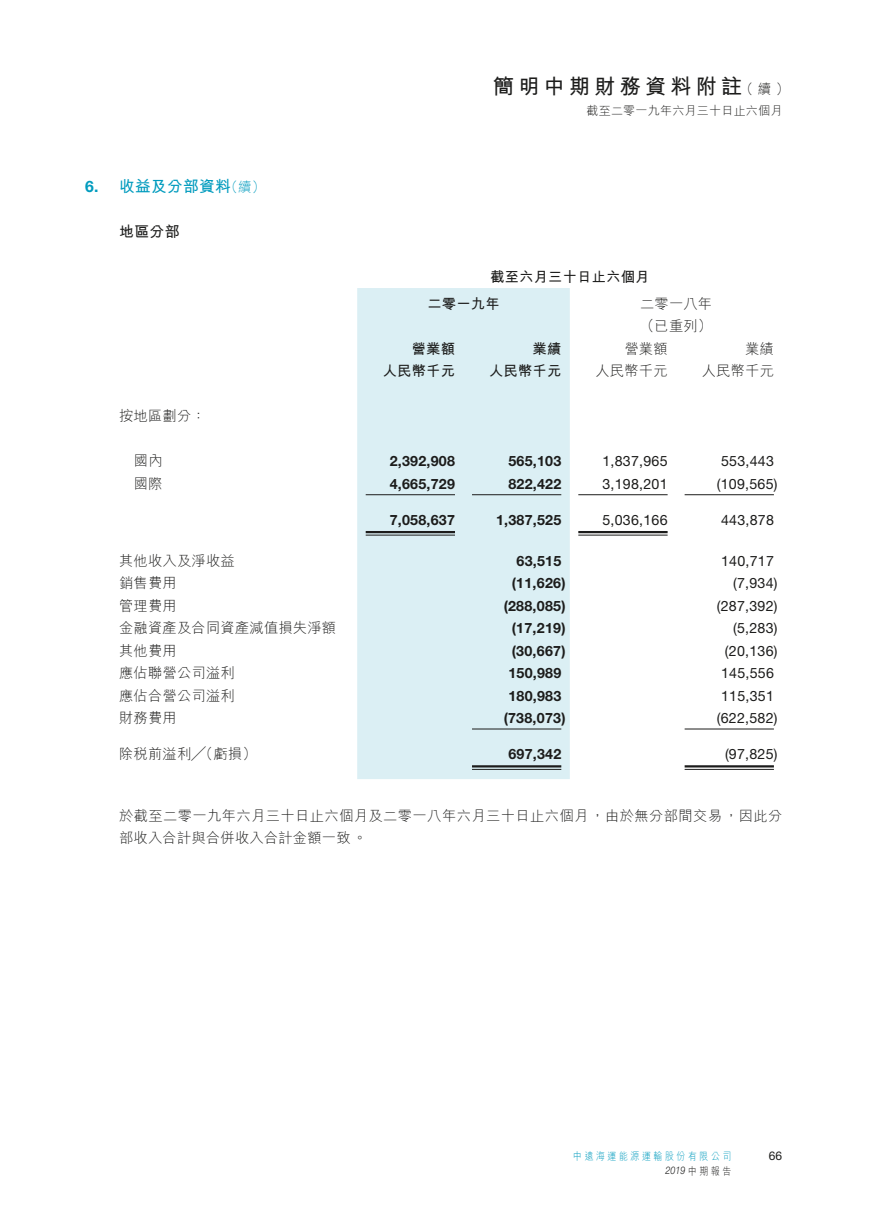
<style>
.page{position:relative;width:893px;height:1212px;background:#fff}
.page>*{position:absolute;margin:0;border:0;box-sizing:border-box;transform-origin:0 0}
.t1{font:700 21px "M Hei HK";letter-spacing:.205em;color:#1c1c1b}
.t2{font:700 15.75px "M Hei HK";letter-spacing:.015em;color:#009bbe}
.t3{font:700 15.75px "Helvetica Neue LT Std";color:#009bbe}
.t4{font:700 15px "M Hei HK";color:#1c1c1b}
.t5{font:300 14.25px/22.5px "M Hei HK";letter-spacing:.015em;color:#1c1c1b}
.t6{font:14.25px "Helvetica Neue LT Std";letter-spacing:.015em;color:#1c1c1b}
.t7{font:700 14.25px "Helvetica Neue LT Std";letter-spacing:.015em;color:#1c1c1b}
.t8{font:700 14.25px "M Hei HK";letter-spacing:.015em;color:#1c1c1b}
.t9{font:300 13.5px "M Hei HK";color:#1c1c1b}
.t10{font:300 13.5px "M Hei HK";color:#009bbe}
.t11{font:300 12px "M Hei HK";letter-spacing:.02em;color:#1c1c1b}
.t12{font:12px "Helvetica Neue LT Std";color:#1c1c1b}
.t13{font:300 10.5px "M Hei HK";letter-spacing:.285em;color:#009bbe;scale:.85 1}
.t14{font:italic 300 10.5px "Helvetica Neue LT Std";color:#1c1c1b;scale:.85 1}
.s1{font-family:"M Hei HK";font-style:normal}
</style>
<div class="page">
<div style="left:357px;top:288px;width:213px;height:491px;background:#dbeff4"></div>
<hr style="left:366px;top:494px;width:89px;height:1px;background:#1c1c1b">
<hr style="left:472px;top:494px;width:89px;height:1px;background:#1c1c1b">
<hr style="left:578px;top:494px;width:90px;height:1px;background:#1c1c1b">
<hr style="left:685px;top:494px;width:89px;height:1px;background:#1c1c1b">
<hr style="left:366px;top:531px;width:89px;height:2px;background:#1c1c1b">
<hr style="left:366px;top:535px;width:89px;height:1px;background:#1c1c1b">
<hr style="left:578px;top:531px;width:90px;height:2px;background:#1c1c1b">
<hr style="left:578px;top:535px;width:90px;height:1px;background:#1c1c1b">
<hr style="left:472px;top:729px;width:89px;height:1px;background:#1c1c1b">
<hr style="left:685px;top:729px;width:89px;height:1px;background:#1c1c1b">
<hr style="left:472px;top:765px;width:89px;height:2px;background:#1c1c1b">
<hr style="left:472px;top:769px;width:89px;height:1px;background:#1c1c1b">
<hr style="left:685px;top:765px;width:89px;height:2px;background:#1c1c1b">
<hr style="left:685px;top:769px;width:89px;height:1px;background:#1c1c1b">
<h1 class="t1" style="left:493px;top:71px;width:250px">簡明中期財務資料附註</h1>
<p class="t11" style="left:586px;top:102px;width:197px">截至二零一九年六月三十日止六個月</p>
<p class="t9" style="left:740px;top:79px;width:51px">（續 (</p>
<p class="t3" style="left:85px;top:177px;width:15px">6.</p>
<p class="t2" style="left:119px;top:175px;width:113px">收益及分部資料</p>
<p class="t10" style="left:224px;top:178px;width:42px">（續(</p>
<p class="t4" style="left:119px;top:221px;width:62px">地區分部</p>
<p class="t8" style="left:490px;top:266px;width:161px">截至六月三十日止六個月</p>
<p class="t5" style="left:640px;top:292px;width:74px">二零一八年</p>
<p class="t8" style="left:427px;top:293px;width:74px">二零一九年</p>
<p class="t5" style="left:640px;top:314px;width:74px">（已重列(</p>
<p class="t8" style="left:412px;top:338px;width:45px">營業額</p>
<p class="t8" style="left:533px;top:338px;width:30px">業績</p>
<p class="t5" style="left:624px;top:337px;width:45px">營業額</p>
<p class="t5" style="left:745px;top:337px;width:30px">業績</p>
<p class="t8" style="left:383px;top:361px;width:74px">人民幣千元</p>
<p class="t8" style="left:489px;top:361px;width:74px">人民幣千元</p>
<p class="t5" style="left:595px;top:359px;width:74px">人民幣千元</p>
<p class="t5" style="left:702px;top:359px;width:74px">人民幣千元</p>
<p class="t5" style="left:119px;top:404px;width:88px">按地區劃分：</p>
<p class="t5" style="left:134px;top:449px;width:30px">國內</p>
<p class="t7" style="left:390px;top:452px;width:67px">2,392,908</p>
<p class="t7" style="left:508px;top:452px;width:54px">565,103</p>
<p class="t6" style="left:602px;top:453px;width:67px">1,837,965</p>
<p class="t6" style="left:721px;top:453px;width:54px">553,443</p>
<p class="t5" style="left:134px;top:472px;width:30px">國際</p>
<p class="t7" style="left:390px;top:475px;width:67px">4,665,729</p>
<p class="t7" style="left:508px;top:475px;width:54px">822,422</p>
<p class="t6" style="left:602px;top:475px;width:67px">3,198,201</p>
<p class="t6" style="left:717px;top:475px;width:62px">)109,565(</p>
<p class="t7" style="left:390px;top:511px;width:67px">7,058,637</p>
<p class="t7" style="left:496px;top:511px;width:67px">1,387,525</p>
<p class="t6" style="left:602px;top:512px;width:67px">5,036,166</p>
<p class="t6" style="left:721px;top:512px;width:54px">443,878</p>
<p class="t5" style="left:119px;top:548px;width:117px">其他收入及淨收益</p>
<p class="t7" style="left:517px;top:552px;width:46px">63,515</p>
<p class="t6" style="left:721px;top:552px;width:54px">140,717</p>
<p class="t5" style="left:119px;top:571px;width:59px">銷售費用</p>
<p class="t7" style="left:512px;top:574px;width:55px">)11,626(</p>
<p class="t6" style="left:733px;top:574px;width:46px">)7,934(</p>
<p class="t5" style="left:119px;top:593px;width:59px">管理費用</p>
<p class="t7" style="left:504px;top:597px;width:63px">)288,085(</p>
<p class="t6" style="left:717px;top:597px;width:62px">)287,392(</p>
<p class="t5" style="left:119px;top:616px;width:219px">金融資產及合同資產減值損失淨額</p>
<p class="t7" style="left:512px;top:619px;width:55px">)17,219(</p>
<p class="t6" style="left:733px;top:619px;width:46px">)5,283(</p>
<p class="t5" style="left:119px;top:638px;width:59px">其他費用</p>
<p class="t7" style="left:512px;top:642px;width:55px">)30,667(</p>
<p class="t6" style="left:725px;top:642px;width:54px">)20,136(</p>
<p class="t5" style="left:119px;top:661px;width:117px">應佔聯營公司溢利</p>
<p class="t7" style="left:508px;top:664px;width:54px">150,989</p>
<p class="t6" style="left:721px;top:664px;width:54px">145,556</p>
<p class="t5" style="left:119px;top:683px;width:117px">應佔合營公司溢利</p>
<p class="t7" style="left:508px;top:687px;width:54px">180,983</p>
<p class="t6" style="left:721px;top:687px;width:54px">115,351</p>
<p class="t5" style="left:119px;top:706px;width:59px">財務費用</p>
<p class="t7" style="left:504px;top:709px;width:63px">)738,073(</p>
<p class="t6" style="left:717px;top:709px;width:62px">)622,582(</p>
<p class="t5" style="left:119px;top:742px;width:139px">除稅前溢利╱（虧損(</p>
<p class="t7" style="left:508px;top:745px;width:54px">697,342</p>
<p class="t6" style="left:725px;top:746px;width:54px">)97,825(</p>
<p class="t5" style="left:119px;top:803px;width:665px">於截至二零一九年六月三十日止六個月及二零一八年六月三十日止六個月，由於無分部間交易，因此分部收入合計與合併收入合計金額一致。</p>
<p class="t13" style="left:573px;top:1149px;width:188px">中遠海運能源運輸股份有限公司</p>
<p class="t14" style="left:665px;top:1164px;width:79px">2019<span class="s1">中期報告</span></p>
<p class="t12" style="left:769px;top:1149px;width:15px">66</p>
</div>
